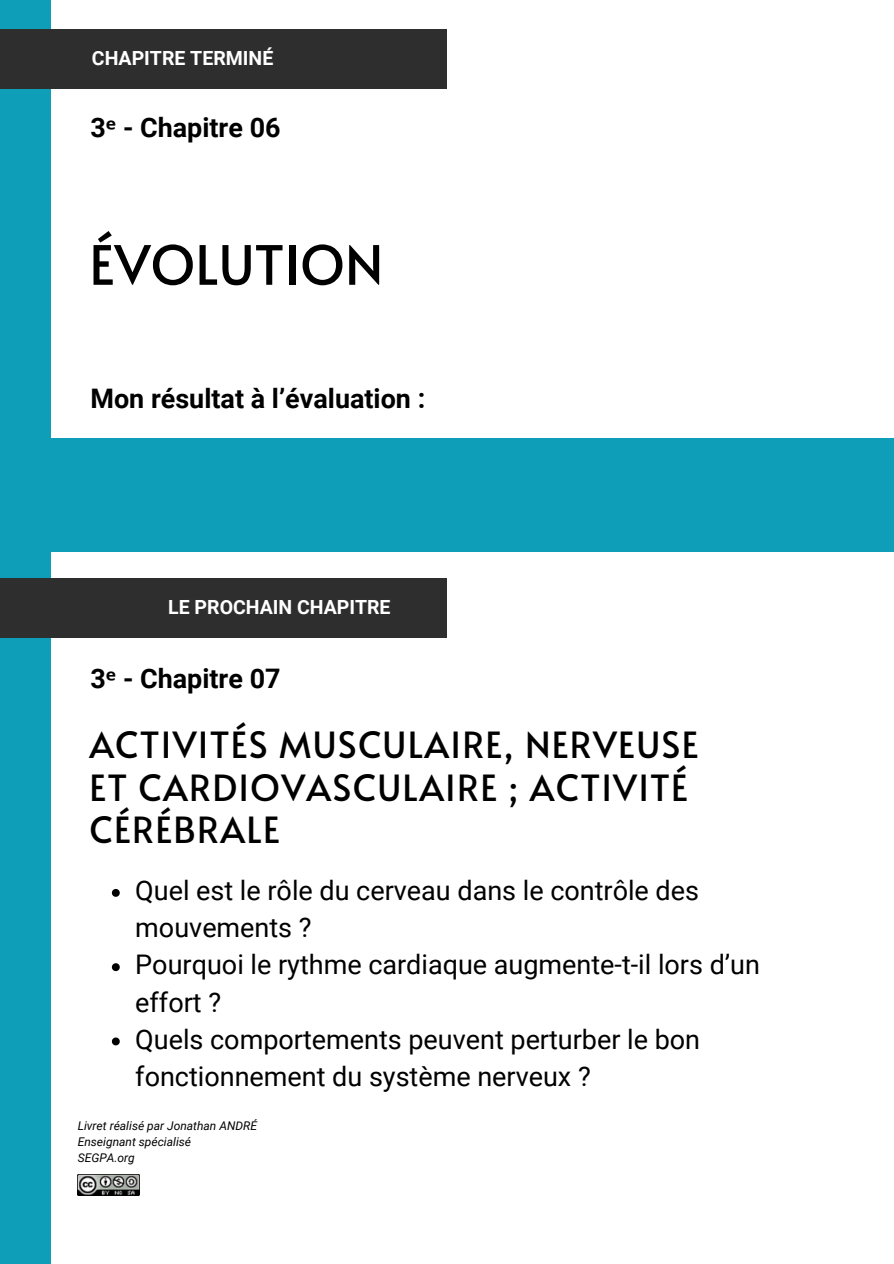
<style>
.page{position:relative;width:894px;height:1264px;background:#fff}
.page>*{position:absolute;margin:0;border:0;box-sizing:border-box;transform-origin:0 0}
.t1{font:54px "Alata";color:#000}
.t2{font:36px/42.8px "Alata";letter-spacing:.035em;color:#000}
.t3{font:27px/37.2px "Roboto";color:#000}
.t4{font:700 26.85px "Roboto";color:#000}
.t5{font:700 19.5px "Roboto";color:#fff}
.t6{font:italic 12px "Roboto";color:#000}
.s1{font-family:"Noto Sans"}
</style>
<div class="page">
<div style="left:0;top:438px;width:893px;height:114px;background:#0e9eb7"></div>
<div style="left:0;top:0;width:51px;height:1263px;background:#0e9eb7"></div>
<div style="left:0;top:30px;width:446px;height:59px;background:#2e2e2e"></div>
<div style="left:0;top:578px;width:446px;height:60px;background:#2e2e2e"></div>
<img style="left:78px;top:1174px;width:62px;height:21px">
<svg style="left:112px;top:889px;width:8px;height:7px"></svg>
<svg style="left:112px;top:963px;width:8px;height:8px"></svg>
<svg style="left:112px;top:1037px;width:8px;height:8px"></svg>
<h3 class="t5" style="left:92px;top:46px;width:183px">CHAPITRE TERMINÉ</h3>
<h5 class="t4" style="left:90px;top:112px;width:191px">3<span class="s1">ᵉ</span> - Chapitre 06</h5>
<p class="t1" style="left:89px;top:225px;width:295px">ÉVOLUTION</p>
<h2 class="t4" style="left:90px;top:383px;width:336px">Mon résultat à l’évaluation :</h2>
<h1 class="t5" style="left:168px;top:595px;width:224px">LE PROCHAIN CHAPITRE</h1>
<p class="t4" style="left:90px;top:663px;width:191px">3<span class="s1">ᵉ</span> - Chapitre 07</p>
<p class="t2" style="left:89px;top:721px;width:610px">ACTIVITÉS MUSCULAIRE, NERVEUSE<br>ET CARDIOVASCULAIRE ; ACTIVITÉ<br>CÉRÉBRALE</p>
<p class="t3" style="left:135px;top:872px;width:565px">Quel est le rôle du cerveau dans le contrôle des mouvements ?</p>
<p class="t3" style="left:135px;top:946px;width:626px">Pourquoi le rythme cardiaque augmente-t-il lors d’un effort ?</p>
<p class="t3" style="left:135px;top:1020px;width:566px">Quels comportements peuvent perturber le bon fonctionnement du système nerveux ?</p>
<h3 class="t6" style="left:78px;top:1118px;width:181px">Livret réalisé par Jonathan ANDRÉ</h3>
<h5 class="t6" style="left:78px;top:1134px;width:115px">Enseignant spécialisé</h5>
<h3 class="t6" style="left:78px;top:1150px;width:59px">SEGPA.org</h3>
</div>
